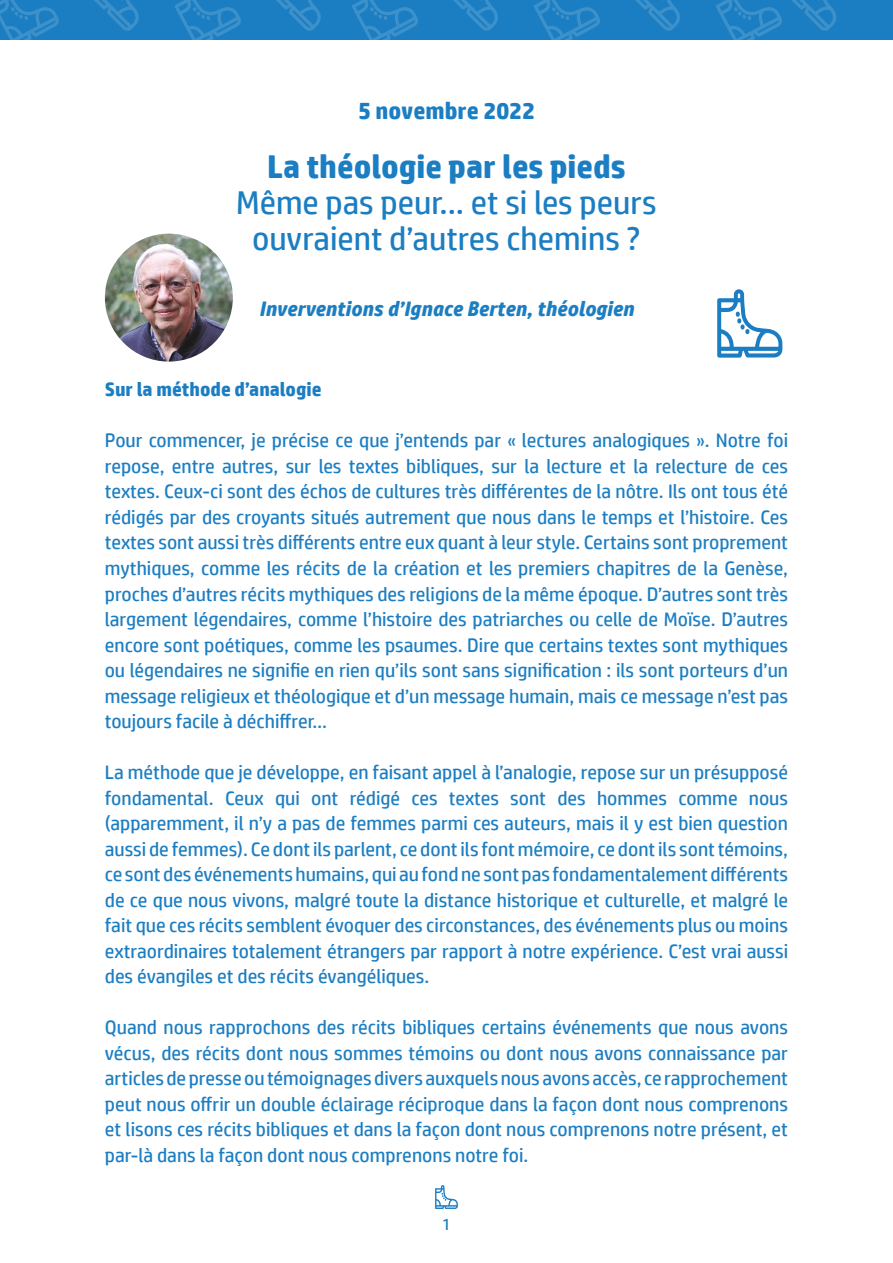
<style>
.page{position:relative;width:893px;height:1263px;background:#fff}
.page>*{position:absolute;margin:0;border:0;box-sizing:border-box;transform-origin:0 0}
.t1{font:33px/36px "HP Simplified";color:#1c7ec2;text-align:center}
.t2{font:700 33px "HP Simplified";color:#1c7ec2}
.t3{font:700 24px "HP Simplified";color:#1c7ec2}
.t4{font:italic 700 21px "HP Simplified";color:#1c7ec2}
.t5{font:19.5px/25.5px "HP Simplified";color:#1c7ec2;text-align:justify}
.t6{font:700 19.5px "HP Simplified";color:#1c7ec2}
.t7{font:16.5px "HP Simplified";color:#1c7ec2}
</style>
<div class="page">
<svg style="left:717px;top:289px;width:65px;height:69px"></svg>
<div style="left:0;top:0;width:893px;height:40px;background:#1c7ec2"></div>
<svg style="left:0;top:0;width:59px;height:40px"></svg>
<svg style="left:352px;top:0;width:66px;height:40px"></svg>
<svg style="left:174px;top:0;width:67px;height:40px"></svg>
<svg style="left:534px;top:0;width:66px;height:40px"></svg>
<svg style="left:716px;top:0;width:66px;height:40px"></svg>
<svg style="left:94px;top:0;width:45px;height:31px"></svg>
<svg style="left:453px;top:0;width:45px;height:31px"></svg>
<svg style="left:276px;top:0;width:45px;height:31px"></svg>
<svg style="left:635px;top:0;width:45px;height:31px"></svg>
<svg style="left:792px;top:0;width:44px;height:31px"></svg>
<img style="left:105px;top:234px;width:128px;height:128px;border-radius:64px">
<svg style="left:435px;top:1185px;width:23px;height:24px"></svg>
<p class="t3" style="left:358px;top:96px;width:178px">5 novembre 2022</p>
<h1 class="t2" style="left:267px;top:147px;width:360px">La théologie par les pieds</h1>
<h1 class="t1" style="left:236px;top:184px;width:422px">Même pas peur... et si les peurs ouvraient d’autres chemins ?</h1>
<p class="t4" style="left:259px;top:296px;width:376px">Inverventions d’Ignace Berten, théologien</p>
<p class="t6" style="left:105px;top:378px;width:218px">Sur la méthode d’analogie</p>
<p class="t5" style="left:105px;top:428px;width:685px">Pour commencer, je précise ce que j’entends par « lectures analogiques ». Notre foi repose, entre autres, sur les textes bibliques, sur la lecture et la relecture de ces textes. Ceux-ci sont des échos de cultures très différentes de la nôtre. Ils ont tous été rédigés par des croyants situés autrement que nous dans le temps et l’histoire. Ces textes sont aussi très différents entre eux quant à leur style. Certains sont proprement mythiques, comme les récits de la création et les premiers chapitres de la Genèse, proches d’autres récits mythiques des religions de la même époque. D’autres sont très largement légendaires, comme l’histoire des patriarches ou celle de Moïse. D’autres encore sont poétiques, comme les psaumes. Dire que certains textes sont mythiques ou légendaires ne signifie en rien qu’ils sont sans signification : ils sont porteurs d’un message religieux et théologique et d’un message humain, mais ce message n’est pas toujours facile à déchiffrer…</p>
<p class="t5" style="left:105px;top:759px;width:685px">La méthode que je développe, en faisant appel à l’analogie, repose sur un présupposé fondamental. Ceux qui ont rédigé ces textes sont des hommes comme nous (apparemment, il n’y a pas de femmes parmi ces auteurs, mais il y est bien question aussi de femmes). Ce dont ils parlent, ce dont ils font mémoire, ce dont ils sont témoins, ce sont des événements humains, qui au fond ne sont pas fondamentalement différents de ce que nous vivons, malgré toute la distance historique et culturelle, et malgré le fait que ces récits semblent évoquer des circonstances, des événements plus ou moins extraordinaires totalement étrangers par rapport à notre expérience. C’est vrai aussi des évangiles et des récits évangéliques.</p>
<p class="t5" style="left:105px;top:1014px;width:685px">Quand nous rapprochons des récits bibliques certains événements que nous avons vécus, des récits dont nous sommes témoins ou dont nous avons connaissance par articles de presse ou témoignages divers auxquels nous avons accès, ce rapprochement peut nous offrir un double éclairage réciproque dans la façon dont nous comprenons et lisons ces récits bibliques et dans la façon dont nous comprenons notre présent, et par-là dans la façon dont nous comprenons notre foi.</p>
<p class="t7" style="left:442px;top:1214px;width:10px">1</p>
</div>
